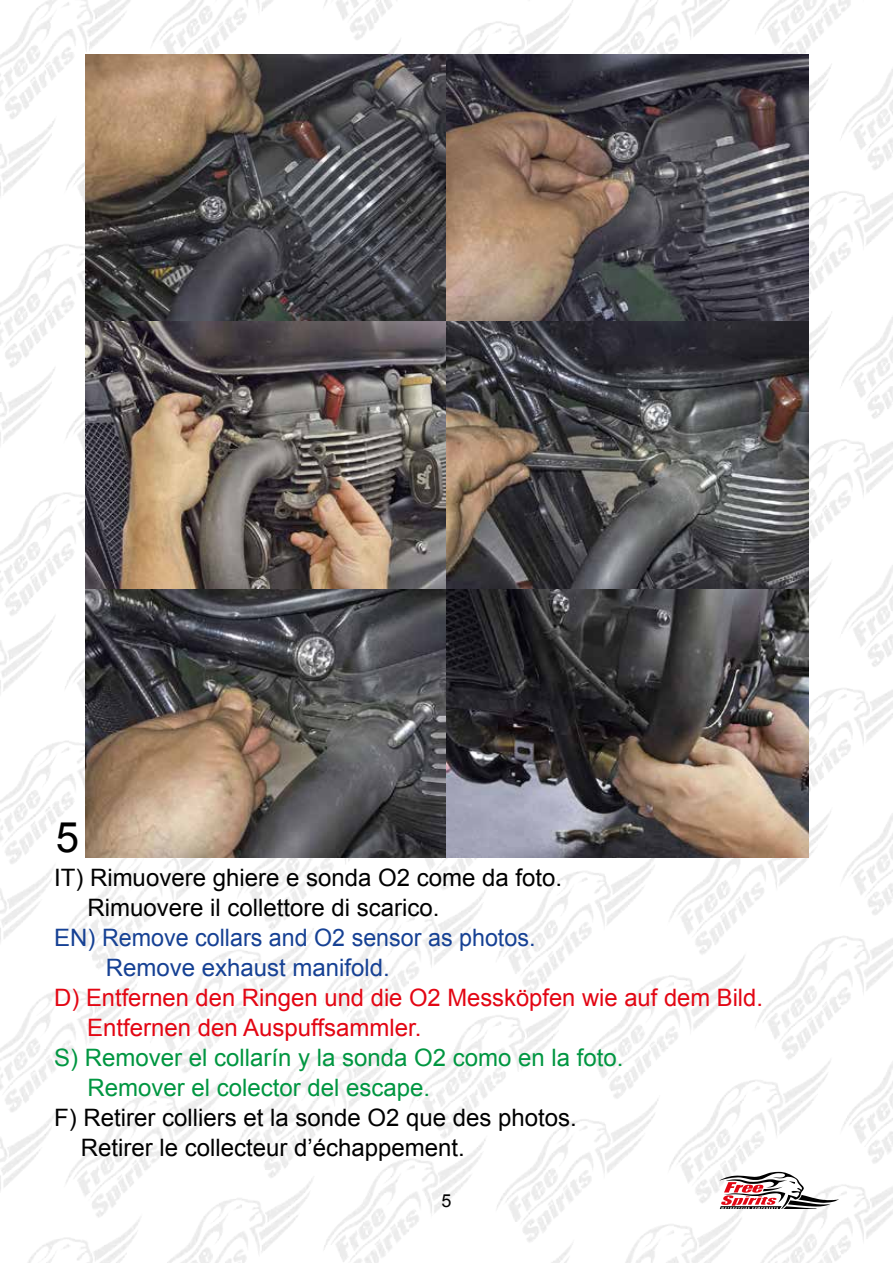
<style>
.page{position:relative;width:893px;height:1263px;background:#fff}
.page>*{position:absolute;margin:0;border:0;box-sizing:border-box;transform-origin:0 0}
.t1{font:42px "Arial";color:#000}
.t2{font:24px/30px "Arial";color:#000}
.t3{font:24px/30px "Arial";color:#e30613}
.t4{font:24px/30px "Arial";color:#009641}
.t5{font:24px/30px "Arial";color:#164194}
.t6{font:18px "Arial";color:#000}
</style>
<div class="page">
<img style="left:0;top:0;width:893px;height:1262px">
<img style="left:85px;top:54px;width:723px;height:804px">
<h1 class="t1" style="left:56px;top:809px;width:25px">5</h1>
<p class="t2" style="left:87px;top:862px;width:476px;text-indent:-33px">IT) Rimuovere ghiere e sonda O2 come da foto.<br>Rimuovere il collettore di scarico.</p>
<p class="t5" style="left:106px;top:922px;width:431px;text-indent:-52px">EN) Remove collars and O2 sensor as photos.<br>Remove exhaust manifold.</p>
<p class="t3" style="left:87px;top:982px;width:677px;text-indent:-33px">D) Entfernen den Ringen und die O2 Messköpfen wie auf dem Bild.<br>Entfernen den Auspuffsammler.</p>
<p class="t4" style="left:87px;top:1042px;width:538px;text-indent:-33px">S) Remover el collarín y la sonda O2 como en la foto.<br>Remover el colector del escape.</p>
<p class="t2" style="left:81px;top:1102px;width:498px;text-indent:-27px">F) Retirer colliers et la sonde O2 que des photos.<br>Retirer le collecteur d’échappement.</p>
<p class="t6" style="left:441px;top:1189px;width:12px">5</p>
</div>
